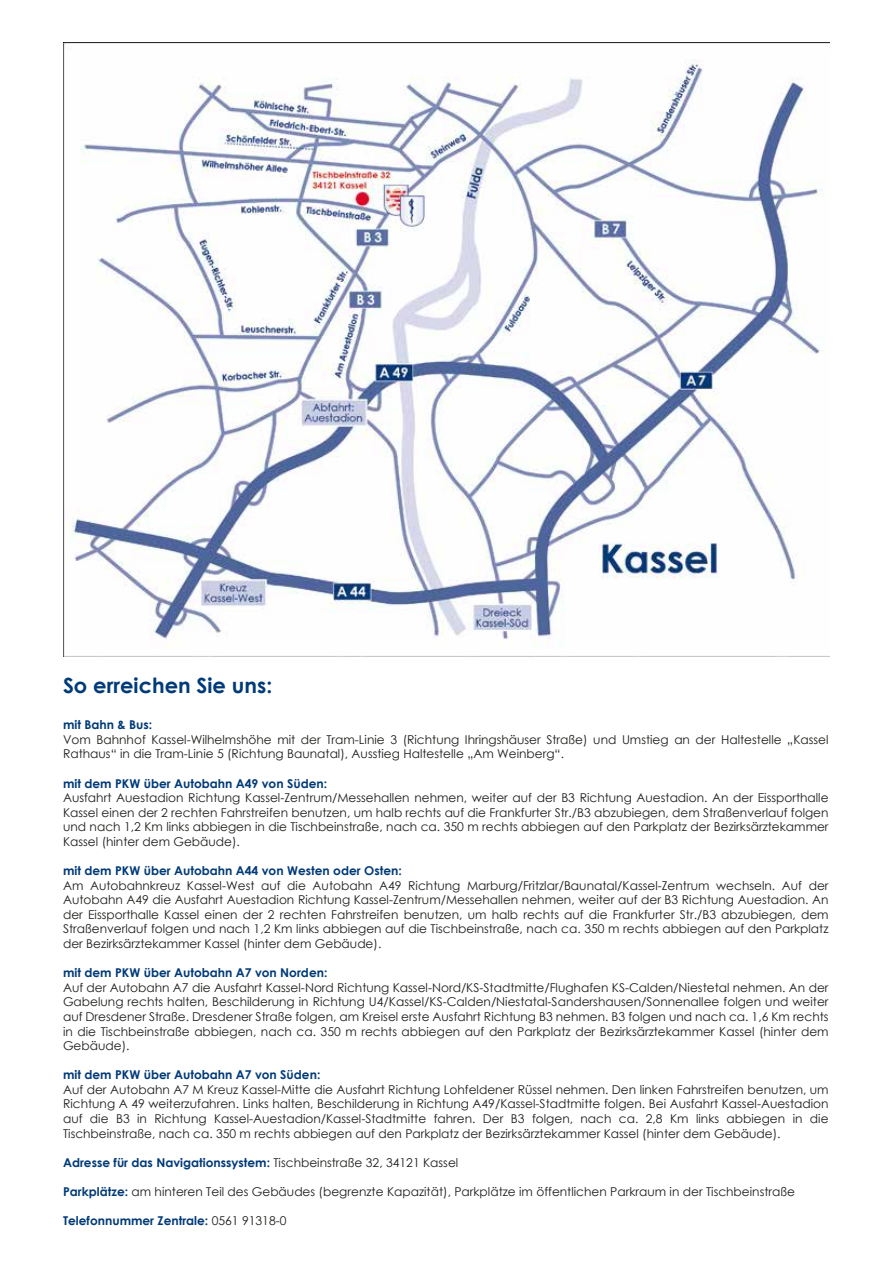
<style>
.page{position:relative;width:893px;height:1263px;background:#fff}
.page>*{position:absolute;margin:0;border:0;box-sizing:border-box;transform-origin:0 0}
.t1{font:700 21px "Century Gothic";color:#003a78}
.t2{font:12.15px/14.5px "Century Gothic";color:#1d1d1b;text-align:justify}
.t3{font:700 12.15px "Century Gothic";color:#003a78}
.s1{font-weight:400;color:#1d1d1b}
.s2{font-weight:700;color:#003a78}
</style>
<div class="page">
<img style="left:63px;top:43px;width:767px;height:613px">
<h1 class="t1" style="left:63px;top:669px;width:211px">So erreichen Sie uns:</h1>
<p class="t3" style="left:63px;top:716px;width:91px">mit Bahn &amp; Bus:</p>
<p class="t2" style="left:63px;top:732px;width:767px">Vom Bahnhof Kassel-Wilhelmshöhe mit der Tram-Linie 3 (Richtung Ihringshäuser Straße) und Umstieg an der Haltestelle „Kassel<br>Rathaus“ in die Tram-Linie 5 (Richtung Baunatal), Ausstieg Haltestelle „Am Weinberg“.</p>
<p class="t3" style="left:63px;top:774px;width:266px">mit dem PKW über Autobahn A49 von Süden:</p>
<p class="t2" style="left:63px;top:790px;width:767px">Ausfahrt Auestadion Richtung Kassel-Zentrum/Messehallen nehmen, weiter auf der B3 Richtung Auestadion. An der Eissporthalle Kassel einen der 2 rechten Fahrstreifen benutzen, um halb rechts auf die Frankfurter Str./B3 abzubiegen, dem Straßenverlauf folgen und nach 1,2 Km links abbiegen in die Tischbeinstraße, nach ca. 350 m rechts abbiegen auf den Parkplatz der Bezirksärztekammer Kassel (hinter dem Gebäude).</p>
<p class="t3" style="left:63px;top:861px;width:340px">mit dem PKW über Autobahn A44 von Westen oder Osten:</p>
<p class="t2" style="left:63px;top:878px;width:767px">Am Autobahnkreuz Kassel-West auf die Autobahn A49 Richtung Marburg/Fritzlar/Baunatal/Kassel-Zentrum wechseln. Auf der Autobahn A49 die Ausfahrt Auestadion Richtung Kassel-Zentrum/Messehallen nehmen, weiter auf der B3 Richtung Auestadion. An der Eissporthalle Kassel einen der 2 rechten Fahrstreifen benutzen, um halb rechts auf die Frankfurter Str./B3 abzubiegen, dem Straßenverlauf folgen und nach 1,2 Km links abbiegen auf die Tischbeinstraße, nach ca. 350 m rechts abbiegen auf den Parkplatz der Bezirksärztekammer Kassel (hinter dem Gebäude).</p>
<p class="t3" style="left:63px;top:963px;width:266px">mit dem PKW über Autobahn A7 von Norden:</p>
<p class="t2" style="left:63px;top:980px;width:767px">Auf der Autobahn A7 die Ausfahrt Kassel-Nord Richtung Kassel-Nord/KS-Stadtmitte/Flughafen KS-Calden/Niestetal nehmen. An der Gabelung rechts halten, Beschilderung in Richtung U4/Kassel/KS-Calden/Niestatal-Sandershausen/Sonnenallee folgen und weiter auf Dresdener Straße. Dresdener Straße folgen, am Kreisel erste Ausfahrt Richtung B3 nehmen. B3 folgen und nach ca. 1,6 Km rechts in die Tischbeinstraße abbiegen, nach ca. 350 m rechts abbiegen auf den Parkplatz der Bezirksärztekammer Kassel (hinter dem Gebäude).</p>
<p class="t3" style="left:63px;top:1066px;width:259px">mit dem PKW über Autobahn A7 von Süden:</p>
<p class="t2" style="left:63px;top:1082px;width:767px">Auf der Autobahn A7 M Kreuz Kassel-Mitte die Ausfahrt Richtung Lohfeldener Rüssel nehmen. Den linken Fahrstreifen benutzen, um Richtung A 49 weiterzufahren. Links halten, Beschilderung in Richtung A49/Kassel-Stadtmitte folgen. Bei Ausfahrt Kassel-Auestadion auf die B3 in Richtung Kassel-Auestadion/Kassel-Stadtmitte fahren. Der B3 folgen, nach ca. 2,8 Km links abbiegen in die Tischbeinstraße, nach ca. 350 m rechts abbiegen auf den Parkplatz der Bezirksärztekammer Kassel (hinter dem Gebäude).</p>
<p class="t3" style="left:63px;top:1153px;width:397px">Adresse für das Navigationssystem: <span class="s1">Tischbeinstraße 32, 34121 Kassel</span></p>
<p class="t2" style="left:63px;top:1184px;width:733px"><span class="s2">Parkplätze:</span> am hinteren Teil des Gebäudes (begrenzte Kapazität), Parkplätze im öffentlichen Parkraum in der Tischbeinstraße</p>
<p class="t3" style="left:63px;top:1211px;width:225px">Telefonnummer Zentrale: <span class="s1">0561 91318-0</span></p>
</div>
